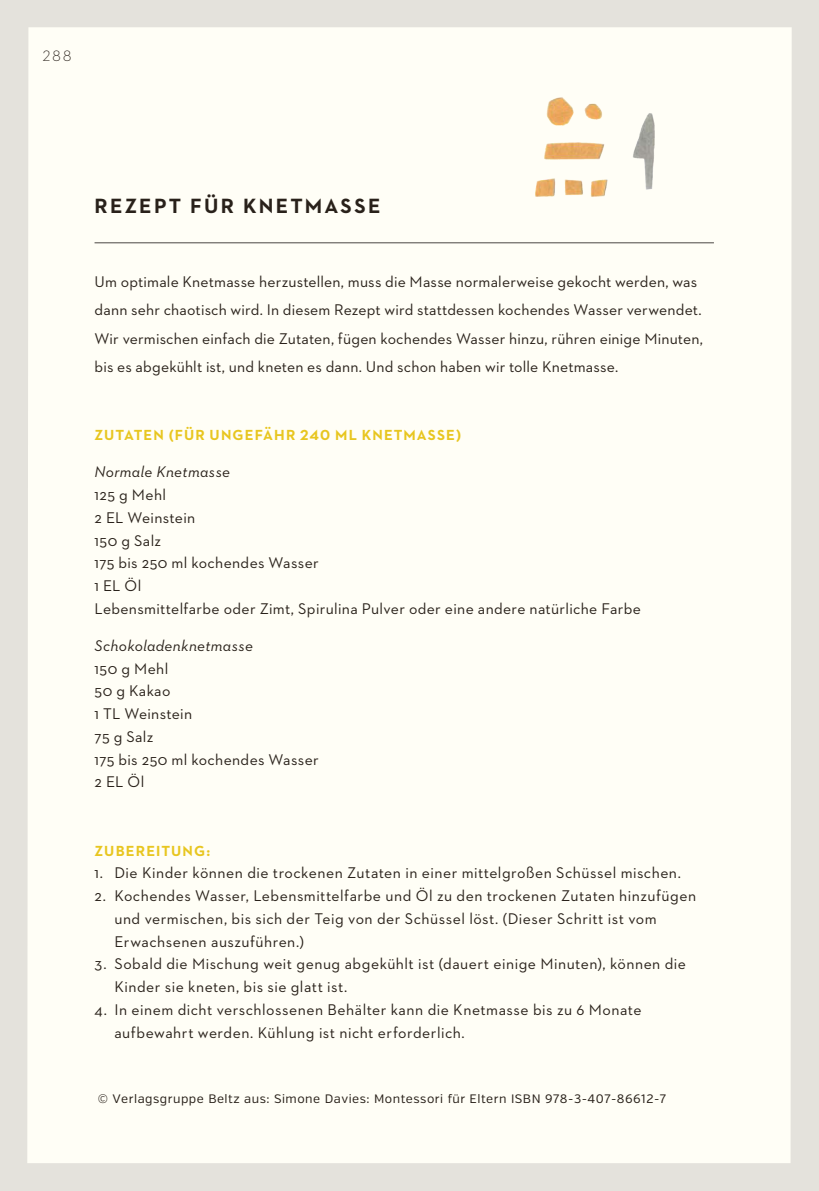
<style>
.page{position:relative;width:819px;height:1191px;background:#fff}
.page>*{position:absolute;margin:0;border:0;box-sizing:border-box;transform-origin:0 0}
.t1{font:700 21px "Neutraface 2 Text";letter-spacing:.105em;color:#29211a}
.t2{font:15.75px/22.8px "Neutraface 2 Text";letter-spacing:.02em;color:#29211a}
.t3{font:italic 15.75px "Neutraface 2 Text";letter-spacing:.02em;color:#29211a}
.t4{font:300 15.4px "Neutraface 2 Text";color:#29211a}
.t5{font:700 14.88px "Neutraface 2 Text";letter-spacing:.07em;color:#e8c620}
.t6{font:12.25px "Verb";letter-spacing:.04em;color:#29211a}
</style>
<div class="page">
<div style="left:0;top:0;width:818px;height:1191px;background:#e4e2dc"></div>
<div style="left:27px;top:27px;width:764px;height:1136px;background:#fffef6"></div>
<hr style="left:94px;top:242px;width:619px;height:1px;background:#4b4744">
<img style="left:529px;top:108px;width:90px;height:108px">
<img style="left:627px;top:106px;width:27px;height:99px">
<img style="left:540px;top:83px;width:62px;height:50px">
<p class="t4" style="left:42px;top:46px;width:31px">288</p>
<h1 class="t1" style="left:94px;top:192px;width:287px">REZEPT FÜR KNETMASSE</h1>
<p class="t2" style="left:94px;top:267px;width:610px;line-height:28.5px">Um optimale Knetmasse herzustellen, muss die Masse normalerweise gekocht werden, was dann sehr chaotisch wird. In diesem Rezept wird stattdessen kochendes Wasser verwendet.<br>Wir vermischen einfach die Zutaten, fügen kochendes Wasser hinzu, rühren einige Minuten, bis es abgekühlt ist, und kneten es dann. Und schon haben wir tolle Knetmasse.</p>
<p class="t5" style="left:94px;top:426px;width:368px">ZUTATEN (FÜR UNGEFÄHR 240 ML KNETMASSE)</p>
<p class="t3" style="left:94px;top:462px;width:137px">Normale Knetmasse</p>
<p class="t2" style="left:94px;top:483px;width:548px">125 g Mehl<br>2 EL Weinstein<br>150 g Salz<br>175 bis 250 ml kochendes Wasser<br>1 EL Öl<br>Lebensmittelfarbe oder Zimt, Spirulina Pulver oder eine andere natürliche Farbe</p>
<p class="t3" style="left:94px;top:635px;width:160px">Schokoladenknetmasse</p>
<p class="t2" style="left:94px;top:656px;width:226px">150 g Mehl<br>50 g Kakao<br>1 TL Weinstein<br>75 g Salz<br>175 bis 250 ml kochendes Wasser<br>2 EL Öl</p>
<p class="t5" style="left:94px;top:841px;width:117px">ZUBEREITUNG:</p>
<p class="t2" style="left:94px;top:861px;width:588px">1. Die Kinder können die trockenen Zutaten in einer mittelgroßen Schüssel mischen.</p>
<p class="t2" style="left:114px;top:884px;width:583px;text-indent:-20px">2. Kochendes Wasser, Lebensmittelfarbe und Öl zu den trockenen Zutaten hinzufügen und vermischen, bis sich der Teig von der Schüssel löst. (Dieser Schritt ist vom<br>Erwachsenen auszuführen.)</p>
<p class="t2" style="left:114px;top:952px;width:573px;text-indent:-20px">3. Sobald die Mischung weit genug abgekühlt ist (dauert einige Minuten), können die<br>Kinder sie kneten, bis sie glatt ist.</p>
<p class="t2" style="left:114px;top:998px;width:528px;text-indent:-20px">4. In einem dicht verschlossenen Behälter kann die Knetmasse bis zu 6 Monate aufbewahrt werden. Kühlung ist nicht erforderlich.</p>
<p class="t6" style="left:98px;top:1091px;width:570px">© Verlagsgruppe Beltz aus: Simone Davies: Montessori für Eltern ISBN 978-3-407-86612-7</p>
</div>
